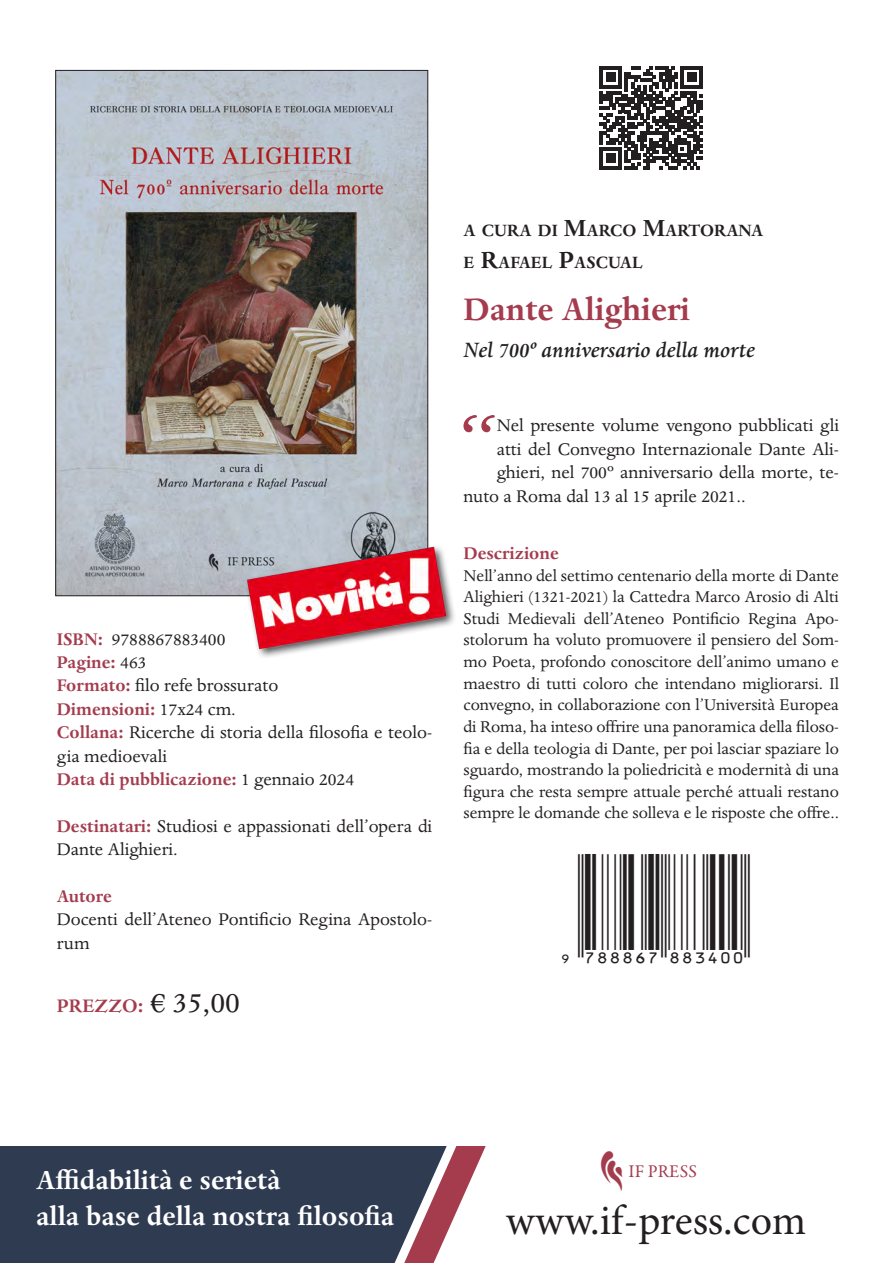
<style>
.page{position:relative;width:893px;height:1263px;background:#fff}
.page>*{position:absolute;margin:0;border:0;box-sizing:border-box;transform-origin:0 0}
.t1{font:97.95px "Dante MT Std";color:#a43c4e}
.t2{font:42px "Minion Pro";color:#231f20}
.t3{font:42px "Beech";color:#a43c4e}
.t4{font:700 36px "Dante MT Std";color:#a43c4e}
.t5{font:700 30px "Dante MT Std";color:#fff}
.t6{font:30px "ID Automation SUPCEANM";color:#231f20}
.t7{font:italic 500 24px "Dante MT Std";color:#231f20}
.t8{font:700 21px "Dante MT Std";color:#a43c4e}
.t9{font:19.5px/23.4px "Dante MT Std";color:#231f20}
.t10{font:700 19.5px "Dante MT Std";color:#a43c4e}
.t11{font:700 18.9px "Dante MT Std";color:#231f20}
.t12{font:18px/21.6px "Dante MT Std";color:#231f20;text-align:justify}
.t13{font:18px "Garamond Premr Pro";letter-spacing:.01em;color:#a43c4e}
.s1{font-size:27px}
.s2{font-weight:700;color:#a43c4e}
.s3{font-weight:400;color:#231f20}
.s4{font-weight:400;font-size:33px;color:#231f20}
</style>
<div class="page">
<div style="left:0;top:1146px;width:404px;height:117px;background:#2f3b51"></div>
<img style="left:57px;top:72px;width:369px;height:522px">
<img style="left:244px;top:544px;width:211px;height:114px">
<svg style="left:600px;top:66px;width:103px;height:103px"></svg>
<svg style="left:404px;top:1146px;width:30px;height:117px;fill:#2f3b51"></svg>
<svg style="left:434px;top:1146px;width:52px;height:116px"></svg>
<p class="t11" style="left:463px;top:220px;width:301px">A CURA DI <span class="s1">M</span>ARCO <span class="s1">M</span>ARTORANA</p>
<p class="t11" style="left:463px;top:252px;width:181px">E <span class="s1">R</span>AFAEL <span class="s1">P</span>ASCUAL</p>
<p class="t4" style="left:463px;top:290px;width:228px">Dante Alighieri</p>
<p class="t7" style="left:463px;top:337px;width:293px">Nel 700º anniversario della morte</p>
<p class="t9" style="left:57px;top:627px;width:170px"><span class="s2">ISBN:</span> 9788867883400</p>
<p class="t10" style="left:57px;top:652px;width:91px">Pagine: <span class="s3">463</span></p>
<p class="t9" style="left:57px;top:674px;width:223px"><span class="s2">Formato:</span> filo refe brossurato</p>
<p class="t10" style="left:57px;top:698px;width:181px">Dimensioni: <span class="s3">17x24 cm.</span></p>
<p class="t9" style="left:57px;top:721px;width:377px"><span class="s2">Collana:</span> Ricerche di storia della filosofia e teolo&shy;gia medioevali</p>
<p class="t10" style="left:57px;top:769px;width:299px">Data di pubblicazione: <span class="s3">1 gennaio 2024</span></p>
<p class="t9" style="left:57px;top:814px;width:377px"><span class="s2">Destinatari:</span> Studiosi e appassionati dell’opera di<br>Dante Alighieri.</p>
<p class="t10" style="left:57px;top:886px;width:57px">Autore</p>
<p class="t9" style="left:57px;top:908px;width:377px">Docenti dell’Ateneo Pontificio Regina Apostolo&shy;rum</p>
<p class="t8" style="left:57px;top:994px;width:185px">PREZZO: <span class="s4">€ 35,00</span></p>
<p class="t1" style="left:457px;top:391px;width:41px">“</p>
<p class="t9" style="left:497px;top:414px;width:344px">Nel presente volume vengono pubblicati gli</p>
<p class="t9" style="left:497px;top:437px;width:344px">atti del Convegno Internazionale Dante Ali-</p>
<p class="t9" style="left:497px;top:461px;width:344px">ghieri, nel 700º anniversario della morte, te-</p>
<p class="t9" style="left:463px;top:484px;width:284px">nuto a Roma dal 13 al 15 aprile 2021..</p>
<p class="t10" style="left:463px;top:543px;width:97px">Descrizione</p>
<p class="t12" style="left:463px;top:565px;width:377px">Nell’anno del settimo centenario della morte di Dante Alighieri (1321-2021) la Cattedra Marco Arosio di Alti Studi Medievali dell’Ateneo Pontificio Regina Apo&shy;stolorum ha voluto promuovere il pensiero del Som&shy;mo Poeta, profondo conoscitore dell’animo umano e maestro di tutti coloro che intendano migliorarsi. Il convegno, in collaborazione con l’Università Europea di Roma, ha inteso offrire una panoramica della filoso&shy;fia e della teologia di Dante, per poi lasciar spaziare lo sguardo, mostrando la poliedricità e modernità di una figura che resta sempre attuale perché attuali restano sempre le domande che solleva e le risposte che offre..</p>
<p class="t6" style="left:553px;top:922px;width:199px">y(7II8G7*SSNOKK(</p>
<p class="t3" style="left:600px;top:1150px;width:25px">I</p>
<p class="t13" style="left:628px;top:1160px;width:70px">IF PRESS</p>
<p class="t5" style="left:36px;top:1164px;width:246px">Affidabilità e serietà</p>
<p class="t5" style="left:36px;top:1200px;width:360px">alla base della nostra filosofia</p>
<p class="t2" style="left:506px;top:1195px;width:302px">www.if-press.com</p>
</div>
